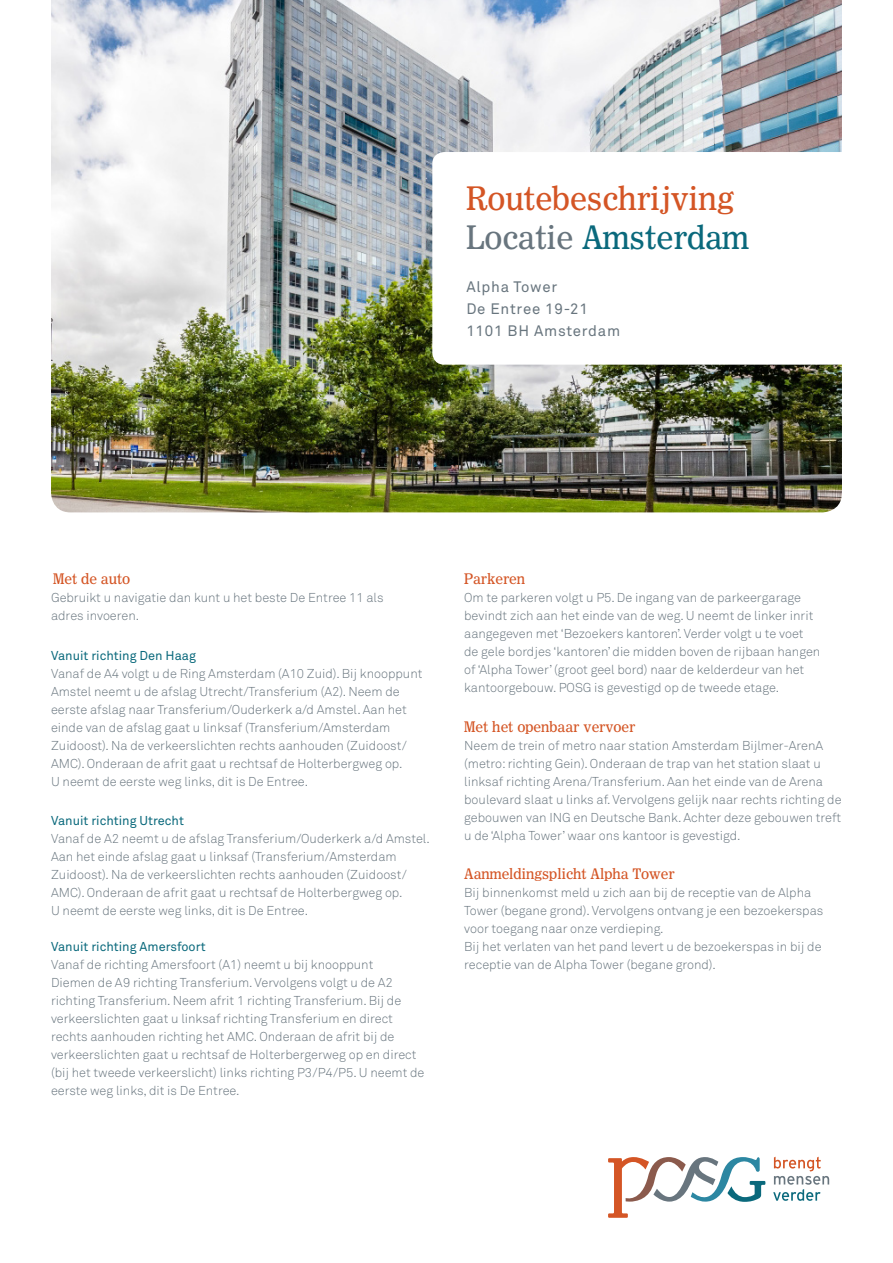
<style>
.page{position:relative;width:893px;height:1263px;background:#fff}
.page>*{position:absolute;margin:0;border:0;box-sizing:border-box;transform-origin:0 0}
.t1{font:30px "Excelsior Insertio";color:#d45525}
.t2{font:30px "Excelsior Insertio";color:#0a697c}
.t3{font:15px "Akkurat";letter-spacing:.05em;color:#68757e}
.t4{font:13.5px "Excelsior Insertio";color:#d45525}
.t5{font:300 12.75px/18px "Akkurat";color:#68757e}
.t6{font:12.75px "Akkurat";color:#0a697c}
.s1{color:#68757e}
</style>
<div class="page">
<img style="left:51px;top:0;width:791px;height:512px">
<svg style="left:773px;top:1157px;width:56px;height:44px"></svg>
<svg style="left:608px;top:1157px;width:157px;height:61px"></svg>
<svg style="left:432px;top:152px;width:410px;height:213px"></svg>
<p class="t1" style="left:466px;top:179px;width:270px">Routebeschrijving</p>
<p class="t2" style="left:466px;top:218px;width:284px"><span class="s1">Locatie</span> Amsterdam</p>
<p class="t3" style="left:466px;top:277px;width:92px">Alpha Tower</p>
<p class="t3" style="left:466px;top:299px;width:123px">De Entree 19-21</p>
<p class="t3" style="left:466px;top:321px;width:155px">1101 BH Amsterdam</p>
<p class="t4" style="left:53px;top:570px;width:79px">Met de auto</p>
<p class="t5" style="left:51px;top:588px;width:334px">Gebruikt u navigatie dan kunt u het beste De Entree 11 als</p>
<p class="t5" style="left:51px;top:606px;width:90px">adres invoeren.</p>
<p class="t6" style="left:51px;top:647px;width:146px">Vanuit richting Den Haag</p>
<p class="t5" style="left:51px;top:664px;width:373px">Vanaf de A4 volgt u de Ring Amsterdam (A10 Zuid). Bij knooppunt</p>
<p class="t5" style="left:51px;top:682px;width:350px">Amstel neemt u de afslag Utrecht/Transferium (A2). Neem de</p>
<p class="t5" style="left:51px;top:700px;width:357px">eerste afslag naar Transferium/Ouderkerk a/d Amstel. Aan het</p>
<p class="t5" style="left:51px;top:718px;width:341px">einde van de afslag gaat u linksaf (Transferium/Amsterdam</p>
<p class="t5" style="left:51px;top:736px;width:357px">Zuidoost). Na de verkeerslichten rechts aanhouden (Zuidoost/</p>
<p class="t5" style="left:51px;top:754px;width:353px">AMC). Onderaan de afrit gaat u rechtsaf de Holterbergweg op.<br>U neemt de eerste weg links, dit is De Entree.</p>
<p class="t6" style="left:51px;top:813px;width:134px">Vanuit richting Utrecht</p>
<p class="t5" style="left:51px;top:829px;width:380px">Vanaf de A2 neemt u de afslag Transferium/Ouderkerk a/d Amstel.</p>
<p class="t5" style="left:51px;top:847px;width:347px">Aan het einde afslag gaat u linksaf (Transferium/Amsterdam</p>
<p class="t5" style="left:51px;top:865px;width:357px">Zuidoost). Na de verkeerslichten rechts aanhouden (Zuidoost/</p>
<p class="t5" style="left:51px;top:883px;width:353px">AMC). Onderaan de afrit gaat u rechtsaf de Holterbergweg op.<br>U neemt de eerste weg links, dit is De Entree.</p>
<p class="t6" style="left:51px;top:939px;width:156px">Vanuit richting Amersfoort</p>
<p class="t5" style="left:51px;top:955px;width:324px">Vanaf de richting Amersfoort (A1) neemt u bij knooppunt</p>
<p class="t5" style="left:51px;top:973px;width:343px">Diemen de A9 richting Transferium. Vervolgens volgt u de A2</p>
<p class="t5" style="left:51px;top:991px;width:352px">richting Transferium. Neem afrit 1 richting Transferium. Bij de</p>
<p class="t5" style="left:51px;top:1009px;width:343px">verkeerslichten gaat u linksaf richting Transferium en direct</p>
<p class="t5" style="left:51px;top:1027px;width:345px">rechts aanhouden richting het AMC. Onderaan de afrit bij de</p>
<p class="t5" style="left:51px;top:1045px;width:367px">verkeerslichten gaat u rechtsaf de Holterbergerweg op en direct</p>
<p class="t5" style="left:51px;top:1063px;width:375px">(bij het tweede verkeerslicht) links richting P3/P4/P5. U neemt de</p>
<p class="t5" style="left:51px;top:1081px;width:190px">eerste weg links, dit is De Entree.</p>
<p class="t4" style="left:464px;top:570px;width:63px">Parkeren</p>
<p class="t5" style="left:464px;top:588px;width:338px">Om te parkeren volgt u P5. De ingang van de parkeergarage</p>
<p class="t5" style="left:464px;top:606px;width:351px">bevindt zich aan het einde van de weg. U neemt de linker inrit</p>
<p class="t5" style="left:464px;top:624px;width:341px">aangegeven met ‘Bezoekers kantoren’. Verder volgt u te voet</p>
<p class="t5" style="left:464px;top:642px;width:358px">de gele bordjes ‘kantoren’ die midden boven de rijbaan hangen</p>
<p class="t5" style="left:464px;top:660px;width:342px">of ‘Alpha Tower’ (groot geel bord) naar de kelderdeur van het</p>
<p class="t5" style="left:464px;top:678px;width:316px">kantoorgebouw. POSG is gevestigd op de tweede etage.</p>
<p class="t4" style="left:464px;top:718px;width:173px">Met het openbaar vervoer</p>
<p class="t5" style="left:464px;top:736px;width:361px">Neem de trein of metro naar station Amsterdam Bijlmer-ArenA</p>
<p class="t5" style="left:464px;top:754px;width:358px">(metro: richting Gein). Onderaan de trap van het station slaat u</p>
<p class="t5" style="left:464px;top:772px;width:360px">linksaf richting Arena/Transferium. Aan het einde van de Arena</p>
<p class="t5" style="left:464px;top:790px;width:379px">boulevard slaat u links af. Vervolgens gelijk naar rechts richting de</p>
<p class="t5" style="left:464px;top:808px;width:379px">gebouwen van ING en Deutsche Bank. Achter deze gebouwen treft</p>
<p class="t5" style="left:464px;top:826px;width:278px">u de ‘Alpha Tower’ waar ons kantoor is gevestigd.</p>
<p class="t4" style="left:464px;top:866px;width:212px">Aanmeldingsplicht Alpha Tower</p>
<p class="t5" style="left:464px;top:883px;width:361px">Bij binnenkomst meld u zich aan bij de receptie van de Alpha<br>Tower (begane grond). Vervolgens ontvang je een bezoekerspas voor toegang naar onze verdieping.</p>
<p class="t5" style="left:464px;top:937px;width:359px">Bij het verlaten van het pand levert u de bezoekerspas in bij de receptie van de Alpha Tower (begane grond).</p>
</div>
